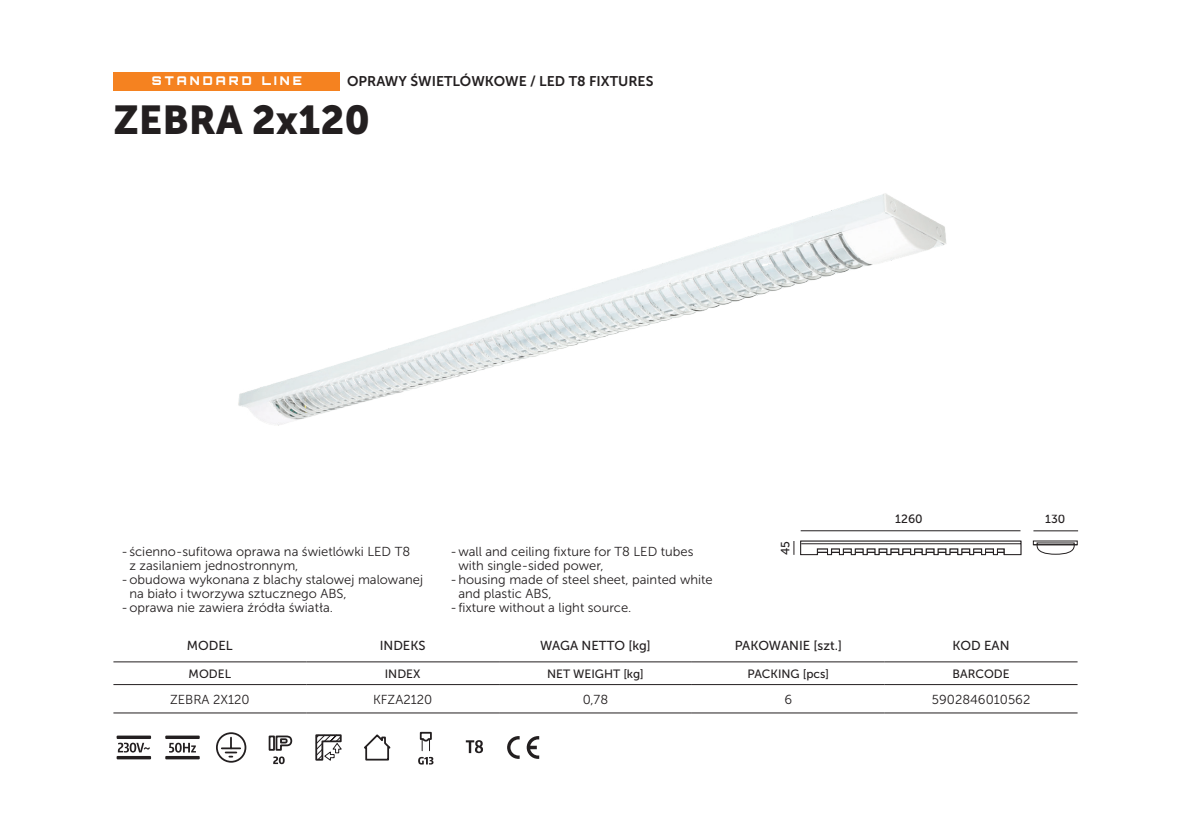
<style>
.page{position:relative;width:1191px;height:840px;background:#fff}
.page>*{position:absolute;margin:0;border:0;box-sizing:border-box;transform-origin:0 0}
.t1{font:40px "Museo Sans 900";color:#231f20}
.t2{font:14px "Museo Sans 700";color:#231f20}
.t3{font:13px "Museo Sans 300";color:#231f20}
.t4{font:13px "Museo Sans 500";color:#231f20}
.t5{font:12px "Museo Sans 500";color:#231f20}
.t6{font:900 12px "Orbitron";letter-spacing:.25em;color:#fff}
</style>
<div class="page">
<div style="left:113px;top:72px;width:227px;height:18px;background:#f58220"></div>
<svg style="left:113px;top:662px;width:964px;height:24px"></svg>
<div style="left:306px;top:661px;width:193px;height:23px;background:#fff"></div>
<hr style="left:306px;top:661px;width:193px;height:1px;background:#231f20">
<hr style="left:306px;top:683px;width:193px;height:1px;background:#231f20">
<hr style="left:113px;top:683px;width:193px;height:1px;background:#231f20">
<hr style="left:499px;top:683px;width:193px;height:1px;background:#231f20">
<hr style="left:692px;top:683px;width:192px;height:1px;background:#231f20">
<hr style="left:884px;top:683px;width:193px;height:1px;background:#231f20">
<hr style="left:113px;top:712px;width:193px;height:1px;background:#231f20">
<hr style="left:306px;top:712px;width:193px;height:1px;background:#231f20">
<hr style="left:499px;top:712px;width:193px;height:1px;background:#231f20">
<hr style="left:692px;top:712px;width:192px;height:1px;background:#231f20">
<hr style="left:884px;top:712px;width:193px;height:1px;background:#231f20">
<hr style="left:113px;top:661px;width:193px;height:1px;background:#231f20">
<hr style="left:499px;top:661px;width:193px;height:1px;background:#231f20">
<hr style="left:692px;top:661px;width:192px;height:1px;background:#231f20">
<hr style="left:884px;top:661px;width:193px;height:1px;background:#231f20">
<svg style="left:118px;top:742px;width:32px;height:10px"></svg>
<div style="left:117px;top:735px;width:34px;height:3px;border:2px solid #231f20"></div>
<div style="left:117px;top:755px;width:34px;height:4px;border:2px solid #231f20"></div>
<div style="left:165px;top:735px;width:35px;height:3px;border:2px solid #231f20"></div>
<div style="left:165px;top:755px;width:35px;height:4px;border:2px solid #231f20"></div>
<svg style="left:169px;top:742px;width:27px;height:10px"></svg>
<svg style="left:216px;top:732px;width:31px;height:31px"></svg>
<svg style="left:268px;top:735px;width:25px;height:28px"></svg>
<svg style="left:315px;top:734px;width:27px;height:27px"></svg>
<svg style="left:364px;top:734px;width:27px;height:27px"></svg>
<svg style="left:418px;top:756px;width:15px;height:8px"></svg>
<svg style="left:419px;top:731px;width:13px;height:19px"></svg>
<svg style="left:466px;top:740px;width:17px;height:12px"></svg>
<svg style="left:507px;top:736px;width:12px;height:22px"></svg>
<svg style="left:527px;top:736px;width:12px;height:22px"></svg>
<hr style="left:800px;top:530px;width:220px;height:1px;background:#231f20">
<hr style="left:1033px;top:530px;width:45px;height:1px;background:#231f20">
<svg style="left:793px;top:541px;width:1px;height:13px"></svg>
<svg style="left:800px;top:540px;width:221px;height:15px"></svg>
<hr style="left:1033px;top:544px;width:44px;height:1px;background:#231f20">
<svg style="left:1036px;top:544px;width:38px;height:10px"></svg>
<img style="left:238px;top:193px;width:709px;height:233px">
<p class="t6" style="left:152px;top:73px;width:151px">STANDARD LINE</p>
<p class="t2" style="left:347px;top:73px;width:308px">OPRAWY ŚWIETLÓWKOWE / LED T8 FIXTURES</p>
<h1 class="t1" style="left:113px;top:97px;width:258px">ZEBRA 2x120</h1>
<p class="t3" style="left:121px;top:543px;width:290px">- ścienno-sufitowa oprawa na świetlówki LED T8</p>
<p class="t3" style="left:129px;top:557px;width:170px">z zasilaniem jednostronnym,</p>
<p class="t3" style="left:121px;top:571px;width:303px">-obudowa wykonana z blachy stalowej malowanej</p>
<p class="t3" style="left:129px;top:585px;width:219px">na biało i tworzywa sztucznego ABS,</p>
<p class="t3" style="left:121px;top:599px;width:213px">-oprawa nie zawiera źródła światła.</p>
<p class="t3" style="left:450px;top:543px;width:245px">-wall and ceiling fixture for T8 LED tubes</p>
<p class="t3" style="left:458px;top:557px;width:147px">with single-sided power,</p>
<p class="t3" style="left:450px;top:571px;width:264px">-housing made of steel sheet, painted white</p>
<p class="t3" style="left:458px;top:585px;width:95px">and plastic ABS,</p>
<p class="t3" style="left:450px;top:599px;width:183px">- fixture without a light source.</p>
<p class="t5" style="left:779px;top:554px;width:16px;rotate:-90deg">45</p>
<p class="t5" style="left:895px;top:511px;width:29px">1260</p>
<p class="t5" style="left:1045px;top:512px;width:22px">130</p>
<p class="t4" style="left:187px;top:637px;width:47px">MODEL</p>
<p class="t4" style="left:380px;top:637px;width:47px">INDEKS</p>
<p class="t4" style="left:540px;top:637px;width:112px">WAGA NETTO [kg]</p>
<p class="t4" style="left:734px;top:637px;width:109px">PAKOWANIE [szt.]</p>
<p class="t4" style="left:952px;top:637px;width:59px">KOD EAN</p>
<p class="t5" style="left:189px;top:666px;width:44px">MODEL</p>
<p class="t5" style="left:385px;top:666px;width:37px">INDEX</p>
<p class="t5" style="left:547px;top:666px;width:98px">NET WEIGHT [kg]</p>
<p class="t5" style="left:747px;top:666px;width:83px">PACKING [pcs]</p>
<p class="t5" style="left:952px;top:666px;width:59px">BARCODE</p>
<p class="t3" style="left:170px;top:691px;width:81px">ZEBRA 2X120</p>
<p class="t3" style="left:373px;top:691px;width:61px">KFZA2120</p>
<p class="t3" style="left:583px;top:691px;width:27px">0,78</p>
<p class="t3" style="left:784px;top:691px;width:9px">6</p>
<p class="t3" style="left:932px;top:691px;width:100px">5902846010562</p>
</div>
